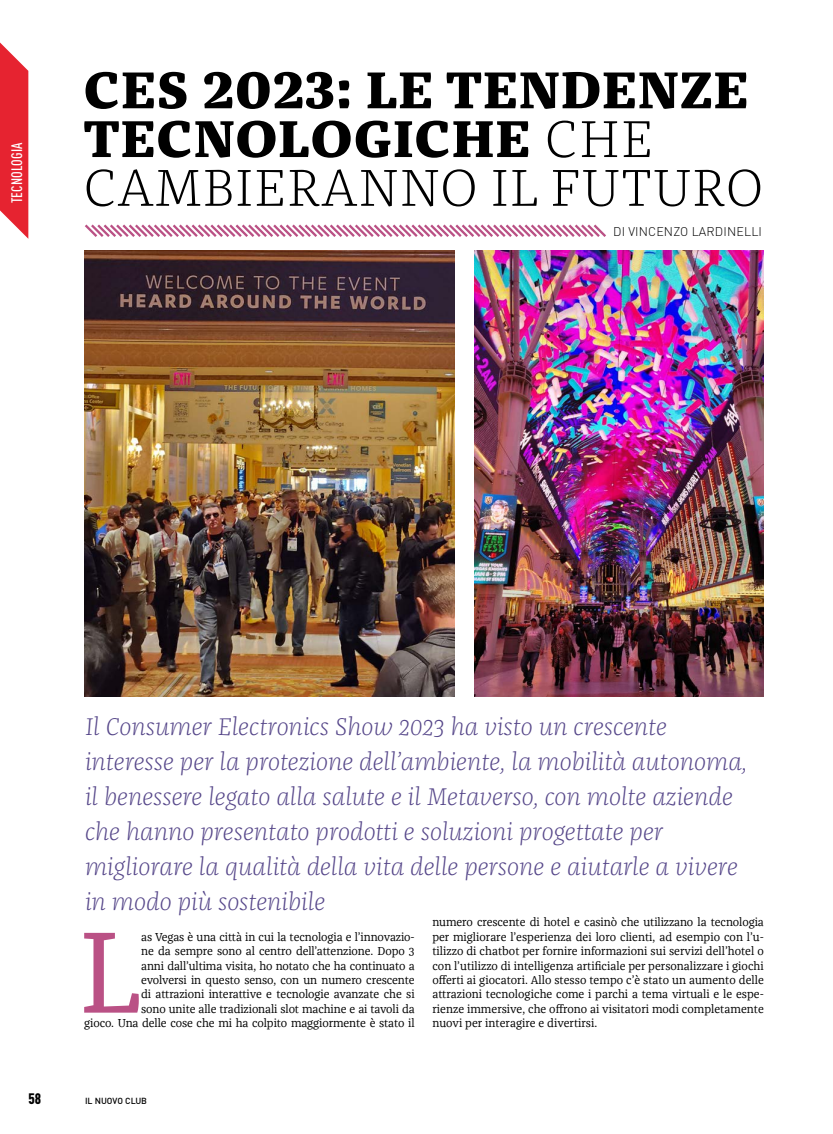
<style>
.page{position:relative;width:833px;height:1134px;background:#fff}
.page>*{position:absolute;margin:0;border:0;box-sizing:border-box;transform-origin:0 0}
.t1{font:120px "Franziska Web W03";color:#ba5185}
.t2{font:800 53.75px/48.8px "Franziska Web W03";letter-spacing:.02em;color:#000}
.t3{font:italic 300 25px/35px "Franziska Web W03";color:#554689}
.t4{font:500 condensed 15px "DIN Pro";letter-spacing:.01em;color:#fff}
.t5{font:900 condensed 15px "DIN Pro";color:#000}
.t6{font:300 12.5px "DIN Pro";letter-spacing:.01em;color:#000}
.t7{font:11.88px/14.4px "Franziska Web W03";letter-spacing:-.01em;color:#000;text-align:right}
.t8{font:500 8.75px "DIN Pro";color:#000}
.s1{font-weight:300}
</style>
<div class="page">
<svg style="left:0;top:43px;width:28px;height:196px"></svg>
<svg style="left:85px;top:224px;width:521px;height:13px"></svg>
<img style="left:475px;top:251px;width:289px;height:445px">
<img style="left:84px;top:251px;width:370px;height:445px">
<p class="t4" style="left:6px;top:203px;width:62px;rotate:-90deg">TECNOLOGIA</p>
<h2 class="t2" style="left:84px;top:66px;width:681px">CES 2023: LE TENDENZE<br>TECNOLOGICHE <span class="s1">CHE<br>CAMBIERANNO IL FUTURO</span></h2>
<p class="t6" style="left:613px;top:222px;width:150px">DI VINCENZO LARDINELLI</p>
<p class="t3" style="left:85px;top:709px;width:663px">Il Consumer Electronics Show 2023 ha visto un crescente interesse per la protezione dell’ambiente, la mobilità autonoma, il benessere legato alla salute e il Metaverso, con molte aziende che hanno presentato prodotti e soluzioni progettate per migliorare la qualità della vita delle persone e aiutarle a vivere in modo più sostenibile</p>
<p class="t7" style="left:84px;top:929px;width:332px">as Vegas è una città in cui la tecnologia e l’innovazio-<br>ne da sempre sono al centro dell’attenzione. Dopo 3<br>anni dall’ultima visita, ho notato che ha continuato a<br>evolversi in questo senso, con un numero crescente<br>di attrazioni interattive e tecnologie avanzate che si<br>sono unite alle tradizionali slot machine e ai tavoli da<br>gioco. Una delle cose che mi ha colpito maggiormente è stato il</p>
<h1 class="t1" style="left:79px;top:897px;width:65px">L</h1>
<p class="t7" style="left:432px;top:915px;width:333px;text-align:justify">numero crescente di hotel e casinò che utilizzano la tecnologia per migliorare l’esperienza dei loro clienti, ad esempio con l’u&shy;tilizzo di chatbot per fornire informazioni sui servizi dell’hotel o con l’utilizzo di intelligenza artificiale per personalizzare i giochi offerti ai giocatori. Allo stesso tempo c’è stato un aumento delle attrazioni tecnologiche come i parchi a tema virtuali e le espe&shy;rienze immersive, che offrono ai visitatori modi completamente nuovi per interagire e divertirsi.</p>
<p class="t5" style="left:28px;top:1087px;width:14px">58</p>
<p class="t8" style="left:85px;top:1094px;width:63px">IL NUOVO CLUB</p>
</div>
